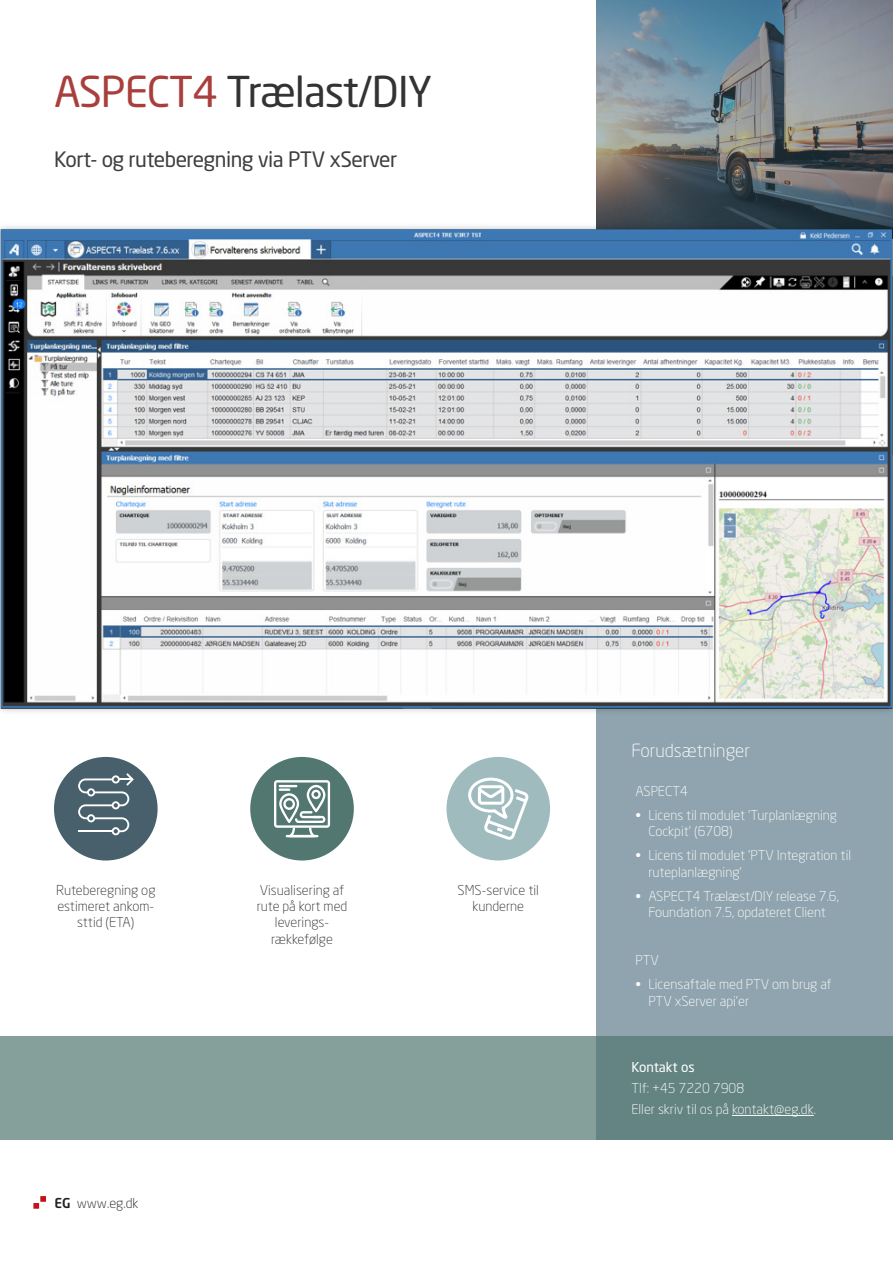
<style>
.page{position:relative;width:893px;height:1263px;background:#fff}
.page>*{position:absolute;margin:0;border:0;box-sizing:border-box;transform-origin:0 0}
.Overskrift{font:42px "Neo Sans Std";letter-spacing:-.025em;color:#323332}
.Overskrift-2{font:21px "Neo Sans Std";letter-spacing:-.025em;color:#3e3e3f}
.t1{font:300 18px "Neo Sans Std";color:#fff}
.Brød_bullet__faktabo{font:300 13.5px/16.5px "Neo Sans Std";color:#fff}
.t2{font:300 13.5px/16.2px "Neo Sans Std";color:#323332;text-align:center}
.t3{font:300 13.5px "Neo Sans Std";color:#231f20}
.s1{color:#a93f3c}
.s2{font-weight:500}
.s3{font-weight:400}
</style>
<div class="page">
<div style="left:596px;top:277px;width:297px;height:863px;background:#8fa4ae"></div>
<svg style="left:596px;top:0;width:297px;height:223px;background:#6f7c83"></svg>
<svg style="left:33px;top:1196px;width:13px;height:13px"></svg>
<img style="left:0;top:223px;width:893px;height:489px">
<svg style="left:0;top:1036px;width:893px;height:104px;background:#799692"></svg>
<hr style="left:732px;top:1115px;width:82px;height:1px;background:#fff">
<div style="left:446px;top:757px;width:104px;height:103px;background:#9fbbbe;border-radius:50%"></div>
<div style="left:54px;top:757px;width:104px;height:103px;background:#47606c;border-radius:50%"></div>
<div style="left:250px;top:757px;width:104px;height:103px;background:#517770;border-radius:50%"></div>
<svg style="left:274px;top:780px;width:56px;height:57px"></svg>
<svg style="left:78px;top:773px;width:56px;height:62px"></svg>
<svg style="left:468px;top:777px;width:61px;height:63px"></svg>
<p class="Overskrift" style="left:54px;top:66px;width:380px"><span class="s1">ASPECT4</span> Trælast/DIY</p>
<p class="Overskrift-2" style="left:54px;top:146px;width:345px">Kort- og ruteberegning via PTV xServer</p>
<p class="t2" style="left:56px;top:882px;width:101px">Ruteberegning og estimeret ankom&shy;sttid (ETA)</p>
<p class="t2" style="left:257px;top:882px;width:92px">Visualisering af rute på kort med leverings-</p>
<p class="t2" style="left:271px;top:930px;width:63px">rækkefølge</p>
<p class="t3" style="left:55px;top:1194px;width:86px"><span class="s2">EG</span> www.eg.dk</p>
<p class="t2" style="left:458px;top:882px;width:83px">SMS-service til kunderne</p>
<p class="t1" style="left:631px;top:739px;width:120px">Forudsætninger</p>
<p class="Brød_bullet__faktabo" style="left:636px;top:782px;width:54px">ASPECT4</p>
<p class="Brød_bullet__faktabo" style="left:648px;top:806px;width:190px;text-indent:-13px">• Licens til modulet ’Turplanlægning<br>Cockpit’ (6708)</p>
<p class="Brød_bullet__faktabo" style="left:648px;top:847px;width:204px;text-indent:-13px">• Licens til modulet ’PTV Integration til ruteplanlægning’</p>
<p class="Brød_bullet__faktabo" style="left:636px;top:887px;width:205px;text-align:center">• ASPECT4 Trælæst/DIY release 7.6,<br>Foundation 7.5, opdateret Client</p>
<p class="Brød_bullet__faktabo" style="left:636px;top:952px;width:25px">PTV</p>
<p class="Brød_bullet__faktabo" style="left:648px;top:976px;width:185px;text-indent:-13px">• Licensaftale med PTV om brug af<br>PTV xServer api’er</p>
<p class="Brød_bullet__faktabo" style="left:631px;top:1057px;width:186px;line-height:21px"><span class="s3">Kontakt os<br></span>Tlf: +45 7220 7908<br>Eller skriv til os på kontakt@eg.dk.</p>
</div>
